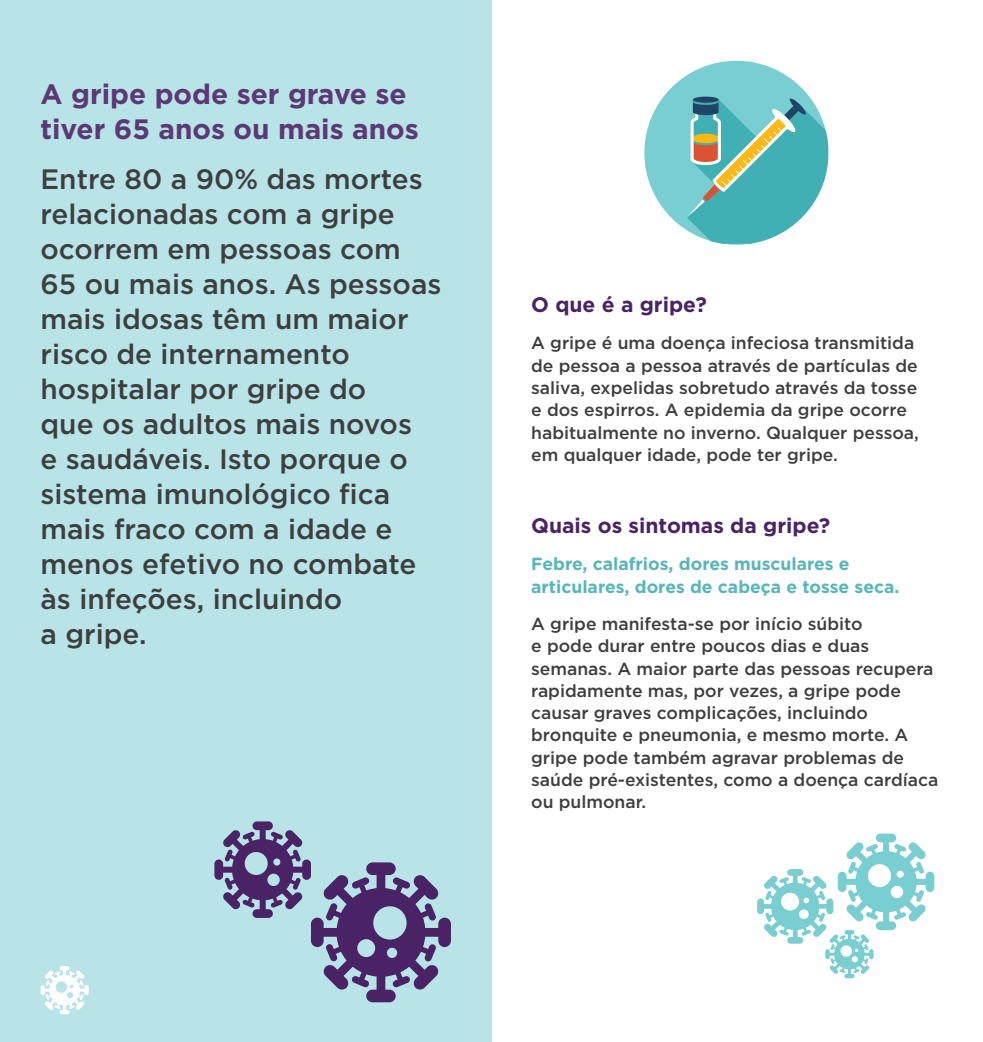
<style>
.page{position:relative;width:983px;height:1042px;background:#fff}
.page>*{position:absolute;margin:0;border:0;box-sizing:border-box;transform-origin:0 0}
.t1{font:500 28px/35px "Gotham";color:#3e3e3f}
.t2{font:700 28px/35px "Gotham";color:#5c3975}
.t3{font:700 21px "Gotham";color:#4a2366}
.t4{font:500 17.5px/22.4px "Gotham";color:#3e3e3f}
.t5{font:700 17.5px/22.4px "Gotham";color:#56b6bb}
</style>
<div class="page">
<div style="left:0;top:0;width:491px;height:1042px;background:#b8e3e7"></div>
<svg style="left:214px;top:821px;width:237px;height:181px"></svg>
<svg style="left:41px;top:966px;width:48px;height:48px"></svg>
<svg style="left:757px;top:833px;width:177px;height:145px"></svg>
<div style="left:644px;top:61px;width:184px;height:184px;background:#79ced2;border-radius:50%"></div>
<div style="left:692px;top:97px;width:26px;height:6px;background:#1e4565;border-radius:50%"></div>
<svg style="left:686px;top:98px;width:141px;height:146px"></svg>
<p class="t2" style="left:41px;top:76px;width:380px">A gripe pode ser grave se tiver 65 anos ou mais anos</p>
<p class="t1" style="left:41px;top:161px;width:402px">Entre 80 a 90% das mortes relacionadas com a gripe ocorrem em pessoas com<br>65 ou mais anos. As pessoas mais idosas têm um maior risco de internamento hospitalar por gripe do<br>que os adultos mais novos<br>e saudáveis. Isto porque o sistema imunológico fica mais fraco com a idade e menos efetivo no combate às infeções, incluindo<br>a gripe.</p>
<p class="t3" style="left:531px;top:291px;width:177px">O que é a gripe?</p>
<p class="t4" style="left:531px;top:332px;width:389px">A gripe é uma doença infeciosa transmitida de pessoa a pessoa através de partículas de saliva, expelidas sobretudo através da tosse e dos espirros. A epidemia da gripe ocorre habitualmente no inverno. Qualquer pessoa, em qualquer idade, pode ter gripe.</p>
<p class="t3" style="left:531px;top:512px;width:300px">Quais os sintomas da gripe?</p>
<p class="t5" style="left:531px;top:553px;width:369px">Febre, calafrios, dores musculares e articulares, dores de cabeça e tosse seca.</p>
<p class="t4" style="left:531px;top:612px;width:408px">A gripe manifesta-se por início súbito<br>e pode durar entre poucos dias e duas semanas. A maior parte das pessoas recupera rapidamente mas, por vezes, a gripe pode causar graves complicações, incluindo bronquite e pneumonia, e mesmo morte. A gripe pode também agravar problemas de saúde pré-existentes, como a doença cardíaca ou pulmonar.</p>
</div>
